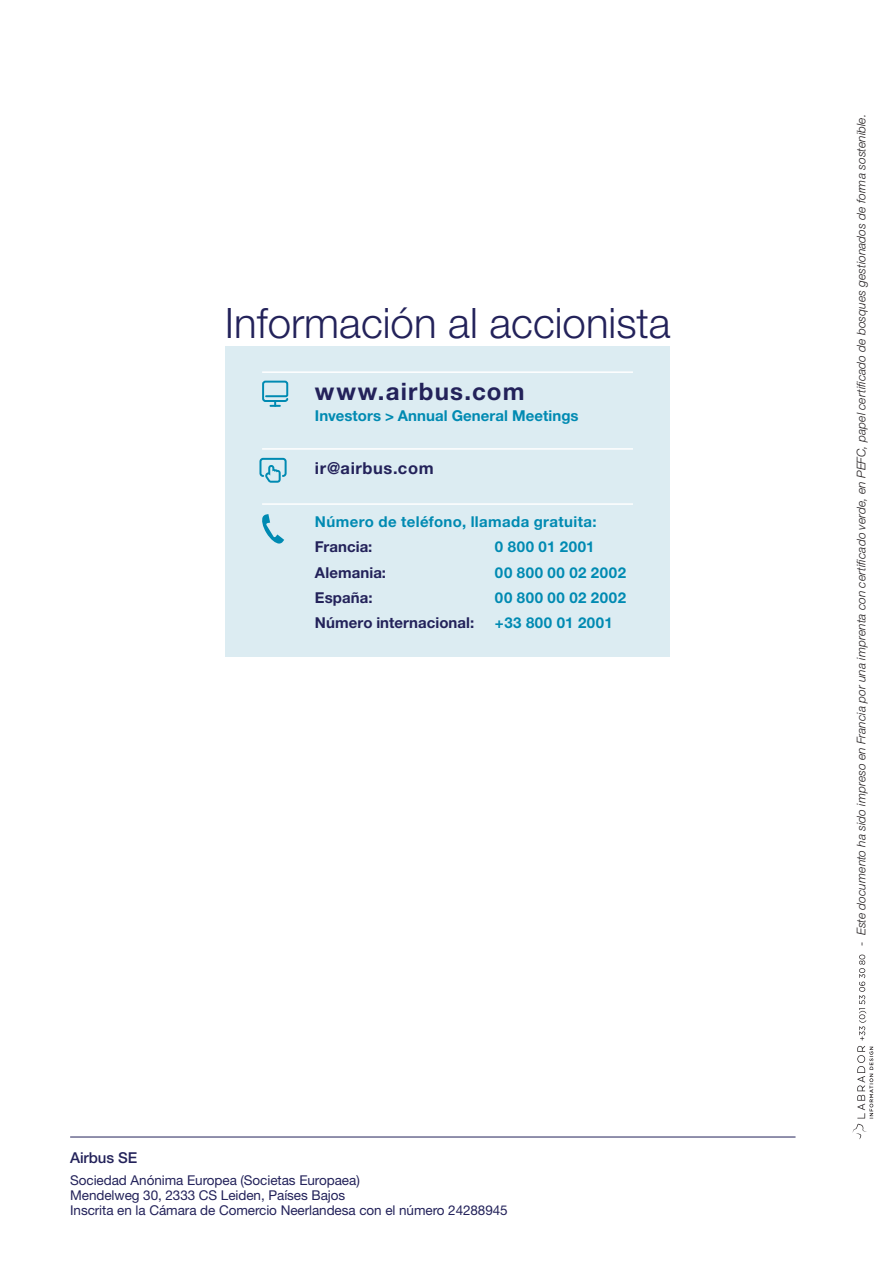
<style>
.page{position:relative;width:893px;height:1263px;background:#fff}
.page>*{position:absolute;margin:0;border:0;box-sizing:border-box;transform-origin:0 0}
.t1{font:300 42px "Helvetica Neue LT Std";color:#23225a}
.t2{font:700 24.15px "Helvetica Neue LT Std";letter-spacing:.05em;color:#23225a}
.t3{font:700 16.5px "Helvetica Neue LT Std";letter-spacing:.035em;color:#23225a}
.t4{font:700 15px "Helvetica Neue LT Std";letter-spacing:.025em;color:#008ab2}
.t5{font:700 15px "Helvetica Neue LT Std";letter-spacing:.005em;color:#23225a}
.t6{font:700 15px "Helvetica Neue LT Std";letter-spacing:.005em;color:#008ab2}
.t7{font:500 15px "Helvetica Neue LT Std";letter-spacing:-.005em;color:#23225a}
.t8{font:13.5px/15px "Helvetica Neue LT Std";letter-spacing:-.005em;color:#23225a}
.t9{font:italic 300 12px "Helvetica Neue LT Std";letter-spacing:.005em;color:#231f20}
</style>
<div class="page">
<hr style="left:70px;top:1137px;width:725px;height:1px;background:#23225a">
<div style="left:225px;top:346px;width:445px;height:311px;background:#dcecf2"></div>
<svg style="left:259px;top:458px;width:28px;height:25px"></svg>
<svg style="left:262px;top:380px;width:27px;height:27px"></svg>
<svg style="left:262px;top:514px;width:22px;height:30px"></svg>
<hr style="left:262px;top:448px;width:371px;height:2px;background:#fff">
<hr style="left:262px;top:503px;width:371px;height:2px;background:#fff">
<hr style="left:262px;top:371px;width:371px;height:2px;background:#fff">
<svg style="left:859px;top:954px;width:7px;height:86px"></svg>
<svg style="left:853px;top:1046px;width:20px;height:93px"></svg>
<h1 class="t1" style="left:225px;top:307px;width:447px">I nformación al accionista</h1>
<h2 class="t2" style="left:315px;top:382px;width:211px">www.airbus.com</h2>
<p class="t6" style="left:315px;top:410px;width:265px">Investors &gt; Annual General Meetings</p>
<p class="t3" style="left:315px;top:462px;width:120px">ir@airbus.com</p>
<p class="t4" style="left:315px;top:516px;width:283px">Número de teléfono, llamada gratuita:</p>
<p class="t5" style="left:315px;top:541px;width:59px">Francia:</p>
<p class="t4" style="left:495px;top:541px;width:101px">0 800 01 2001</p>
<p class="t5" style="left:315px;top:566px;width:73px">Alemania:</p>
<p class="t4" style="left:495px;top:566px;width:133px">00 800 00 02 2002</p>
<p class="t5" style="left:315px;top:592px;width:59px">España:</p>
<p class="t4" style="left:495px;top:592px;width:133px">00 800 00 02 2002</p>
<p class="t5" style="left:315px;top:617px;width:161px">Número internacional:</p>
<p class="t4" style="left:495px;top:617px;width:119px">+33 800 01 2001</p>
<p class="t7" style="left:70px;top:1152px;width:69px">Airbus SE</p>
<p class="t8" style="left:70px;top:1174px;width:439px">Sociedad Anónima Europea (Societas Europaea)<br>Mendelweg 30, 2333 CS Leiden, Países Bajos<br>Inscrita en la Cámara de Comercio Neerlandesa con el número 24288945</p>
<p class="t9" style="left:857px;top:946px;width:834px;rotate:-90deg">- Este documento ha sido impreso en Francia por una imprenta con certificado verde, en PEFC, papel certificado de bosques gestionados de forma so stenible .</p>
</div>
